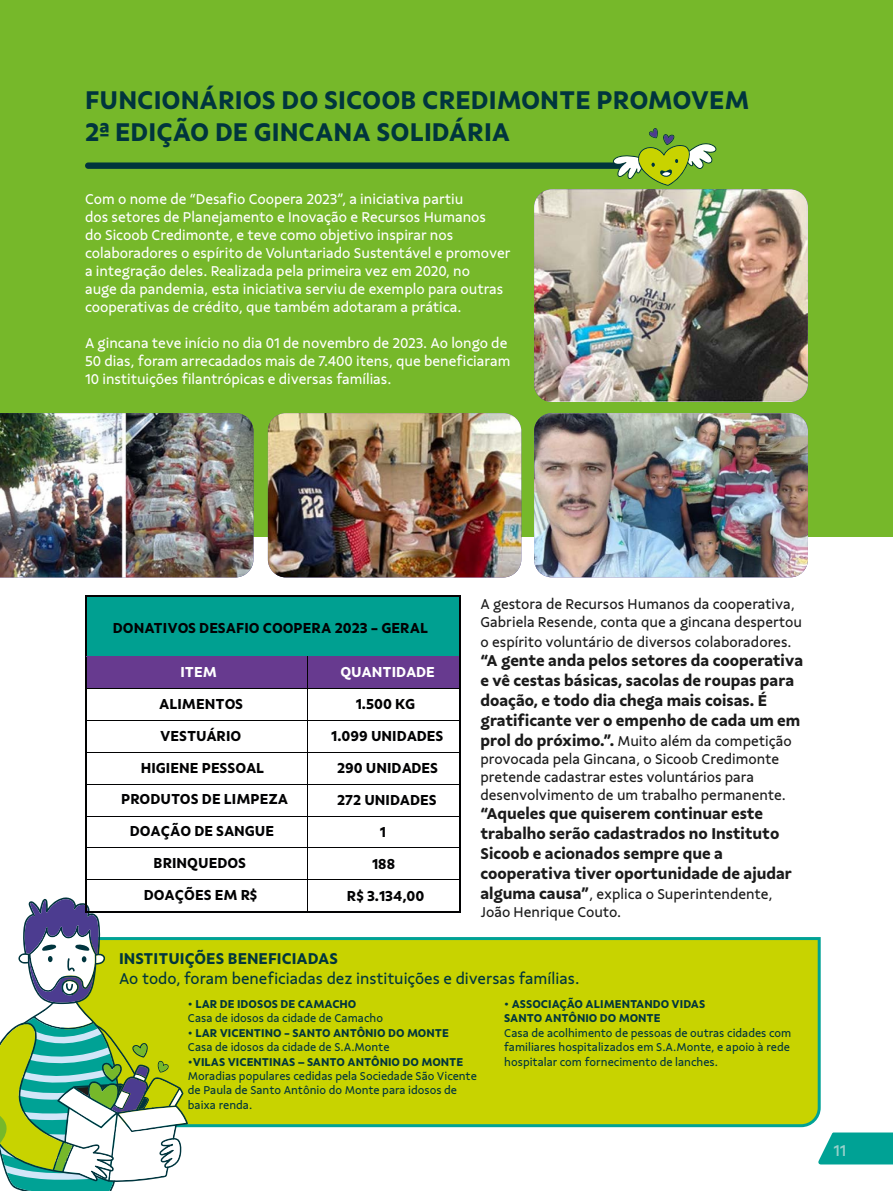
<style>
.page{position:relative;width:893px;height:1191px;background:#fff}
.page>*{position:absolute;margin:0;border:0;box-sizing:border-box;transform-origin:0 0}
.t1{font:700 27px/32.4px "Sicoob Sans RC";color:#00353d}
.t2{font:700 16.5px/19.8px "Sicoob Sans RC";color:#1b1b1b}
.t3{font:16.5px "Sicoob Sans RC";color:#00353d}
.t4{font:700 16.5px "Sicoob Sans RC";color:#00353d}
.t5{font:500 16.5px "Sicoob Sans RC";color:#98d1cb}
.t6{font:700 15.3px "Sicoob Sans RC";color:#020203}
.t7{font:700 15.3px "Sicoob Sans RC";color:#fff}
.t8{font:15px/18px "Sicoob Sans RC";color:#fff}
.t9{font:15px/18px "Sicoob Sans RC";color:#1b1b1b}
.t10{font:12px/14.4px "Sicoob Sans RC";color:#00353d}
.t11{font:700 12px/14.4px "Sicoob Sans RC";color:#00353d}
.s1{font-weight:700;font-size:16.5px}
</style>
<div class="page">
<svg style="left:818px;top:1132px;width:75px;height:32px;background:#1baba0"></svg>
<div style="left:0;top:0;width:893px;height:536px;background:#76b82a"></div>
<div style="left:188px;top:937px;width:633px;height:191px;background:#c8d300"></div>
<div style="left:85px;top:162px;width:599px;height:7px;background:#00353d;border-radius:3px"></div>
<svg style="left:613px;top:128px;width:104px;height:58px"></svg>
<img style="left:534px;top:189px;width:274px;height:213px">
<img style="left:534px;top:413px;width:274px;height:164px">
<img style="left:268px;top:413px;width:253px;height:164px">
<img style="left:0;top:413px;width:253px;height:164px">
<div style="left:86px;top:597px;width:373px;height:59px;background:#00a091"></div>
<hr style="left:86px;top:595px;width:373px;height:2px;background:#020203">
<hr style="left:85px;top:597px;width:1px;height:59px;background:#020203">
<hr style="left:459px;top:597px;width:2px;height:59px;background:#020203">
<div style="left:86px;top:657px;width:221px;height:31px;background:#673a8f"></div>
<div style="left:307px;top:657px;width:152px;height:31px;background:#673a8f"></div>
<hr style="left:86px;top:656px;width:221px;height:1px;background:#020203">
<hr style="left:308px;top:656px;width:151px;height:1px;background:#020203">
<hr style="left:85px;top:657px;width:1px;height:31px;background:#020203">
<hr style="left:307px;top:657px;width:1px;height:31px;background:#020203">
<hr style="left:459px;top:657px;width:2px;height:31px;background:#020203">
<hr style="left:86px;top:688px;width:221px;height:1px;background:#020203">
<hr style="left:308px;top:688px;width:151px;height:1px;background:#020203">
<hr style="left:85px;top:689px;width:1px;height:31px;background:#020203">
<hr style="left:307px;top:689px;width:1px;height:31px;background:#020203">
<hr style="left:459px;top:689px;width:2px;height:31px;background:#020203">
<hr style="left:86px;top:720px;width:221px;height:1px;background:#020203">
<hr style="left:308px;top:720px;width:151px;height:1px;background:#020203">
<hr style="left:85px;top:721px;width:1px;height:31px;background:#020203">
<hr style="left:307px;top:721px;width:1px;height:31px;background:#020203">
<hr style="left:459px;top:721px;width:2px;height:31px;background:#020203">
<hr style="left:86px;top:752px;width:221px;height:1px;background:#020203">
<hr style="left:308px;top:752px;width:151px;height:1px;background:#020203">
<hr style="left:85px;top:752px;width:1px;height:32px;background:#020203">
<hr style="left:307px;top:752px;width:1px;height:32px;background:#020203">
<hr style="left:459px;top:752px;width:2px;height:32px;background:#020203">
<hr style="left:86px;top:784px;width:221px;height:1px;background:#020203">
<hr style="left:308px;top:784px;width:151px;height:1px;background:#020203">
<hr style="left:85px;top:784px;width:1px;height:31px;background:#020203">
<hr style="left:307px;top:784px;width:1px;height:31px;background:#020203">
<hr style="left:459px;top:784px;width:2px;height:31px;background:#020203">
<hr style="left:86px;top:815px;width:221px;height:1px;background:#020203">
<hr style="left:308px;top:815px;width:151px;height:1px;background:#020203">
<hr style="left:85px;top:816px;width:1px;height:31px;background:#020203">
<hr style="left:307px;top:816px;width:1px;height:31px;background:#020203">
<hr style="left:459px;top:816px;width:2px;height:31px;background:#020203">
<hr style="left:86px;top:847px;width:221px;height:1px;background:#020203">
<hr style="left:308px;top:847px;width:151px;height:1px;background:#020203">
<hr style="left:85px;top:848px;width:1px;height:31px;background:#020203">
<hr style="left:307px;top:848px;width:1px;height:31px;background:#020203">
<hr style="left:459px;top:848px;width:2px;height:31px;background:#020203">
<hr style="left:86px;top:879px;width:221px;height:1px;background:#020203">
<hr style="left:308px;top:879px;width:151px;height:1px;background:#020203">
<hr style="left:85px;top:880px;width:1px;height:31px;background:#020203">
<svg style="left:0;top:897px;width:188px;height:294px"></svg>
<hr style="left:86px;top:911px;width:221px;height:1px;background:#020203">
<hr style="left:307px;top:880px;width:1px;height:31px;background:#020203">
<hr style="left:309px;top:911px;width:150px;height:1px;background:#020203">
<hr style="left:459px;top:880px;width:2px;height:31px;background:#020203">
<h1 class="t1" style="left:85px;top:83px;width:666px">FUNCIONÁRIOS DO SICOOB CREDIMONTE PROMOVEM<br>2ª EDIÇÃO DE GINCANA SOLIDÁRIA</h1>
<p class="t8" style="left:85px;top:190px;width:427px">Com o nome de “Desafio Coopera 2023”, a iniciativa partiu<br>dos setores de Planejamento e Inovação e Recursos Humanos<br>do Sicoob Credimonte, e teve como objetivo inspirar nos colaboradores o espírito de Voluntariado Sustentável e promover a integração deles. Realizada pela primeira vez em 2020, no<br>auge da pandemia, esta iniciativa serviu de exemplo para outras cooperativas de crédito, que também adotaram a prática.</p>
<p class="t8" style="left:85px;top:334px;width:427px">A gincana teve início no dia 01 de novembro de 2023. Ao longo de<br>50 dias, foram arrecadados mais de 7.400 itens, que beneficiaram<br>10 instituições filantrópicas e diversas famílias.</p>
<p class="t6" style="left:113px;top:618px;width:317px">DONATIVOS DESAFIO COOPERA 2023 - GERAL</p>
<p class="t7" style="left:180px;top:662px;width:38px">ITEM</p>
<p class="t7" style="left:340px;top:662px;width:96px">QUANTIDADE</p>
<p class="t6" style="left:159px;top:694px;width:86px">ALIMENTOS</p>
<p class="t6" style="left:356px;top:695px;width:61px">1.500 KG</p>
<p class="t6" style="left:160px;top:726px;width:83px">VESTUÁRIO</p>
<p class="t6" style="left:331px;top:727px;width:114px">1.099 UNIDADES</p>
<p class="t6" style="left:141px;top:758px;width:125px">HIGIENE PESSOAL</p>
<p class="t6" style="left:337px;top:758px;width:103px">290 UNIDADES</p>
<p class="t6" style="left:121px;top:790px;width:169px">PRODUTOS DE LIMPEZA</p>
<p class="t6" style="left:337px;top:790px;width:101px">272 UNIDADES</p>
<p class="t6" style="left:130px;top:822px;width:146px">DOAÇÃO DE SANGUE</p>
<p class="t6" style="left:380px;top:822px;width:8px">1</p>
<p class="t6" style="left:154px;top:854px;width:94px">BRINQUEDOS</p>
<p class="t6" style="left:372px;top:854px;width:25px">188</p>
<p class="t6" style="left:144px;top:885px;width:115px">DOAÇÕES EM R$</p>
<p class="t6" style="left:347px;top:886px;width:79px">R$ 3.134,00</p>
<p class="t9" style="left:480px;top:594px;width:323px">A gestora de Recursos Humanos da cooperativa,<br>Gabriela Resende, conta que a gincana despertou</p>
<p class="t9" style="left:480px;top:632px;width:313px">o espírito voluntário de diversos colaboradores.</p>
<p class="t2" style="left:480px;top:651px;width:324px">“A gente anda pelos setores da cooperativa e vê cestas básicas, sacolas de roupas para doação, e todo dia chega mais coisas. É gratificante ver o empenho de cada um em</p>
<p class="t9" style="left:480px;top:731px;width:313px"><span class="s1">prol do próximo.”.</span> Muito além da competição provocada pela Gincana, o Sicoob Credimonte pretende cadastrar estes voluntários para desenvolvimento de um trabalho permanente.</p>
<p class="t2" style="left:480px;top:804px;width:313px">“Aqueles que quiserem continuar este trabalho serão cadastrados no Instituto Sicoob e acionados sempre que a cooperativa tiver oportunidade de ajudar</p>
<p class="t9" style="left:480px;top:884px;width:293px"><span class="s1">alguma causa”</span>, explica o Superintendente,<br>João Henrique Couto.</p>
<p class="t4" style="left:119px;top:948px;width:221px">INSTITUIÇÕES BENEFICIADAS</p>
<p class="t3" style="left:119px;top:968px;width:462px">Ao todo, foram beneficiadas dez instituições e diversas famílias.</p>
<p class="t11" style="left:188px;top:996px;width:170px">• LAR DE IDOSOS DE CAMACHO</p>
<p class="t10" style="left:188px;top:1011px;width:197px">Casa de idosos da cidade de Camacho</p>
<p class="t11" style="left:188px;top:1025px;width:262px">• LAR VICENTINO - SANTO ANTÔNIO DO MONTE</p>
<p class="t10" style="left:188px;top:1040px;width:203px">Casa de idosos da cidade de S.A.Monte</p>
<p class="t11" style="left:188px;top:1054px;width:277px">•VILAS VICENTINAS – SANTO ANTÔNIO DO MONTE</p>
<p class="t10" style="left:188px;top:1068px;width:290px">Moradias populares cedidas pela Sociedade São Vicente de Paula de Santo Antônio do Monte para idosos de baixa renda.</p>
<p class="t11" style="left:504px;top:996px;width:202px">• ASSOCIAÇÃO ALIMENTANDO VIDAS<br>SANTO ANTÔNIO DO MONTE</p>
<p class="t10" style="left:504px;top:1025px;width:289px">Casa de acolhimento de pessoas de outras cidades com familiares hospitalizados em S.A.Monte, e apoio à rede hospitalar com fornecimento de lanches.</p>
<p class="t5" style="left:833px;top:1140px;width:14px">11</p>
</div>
